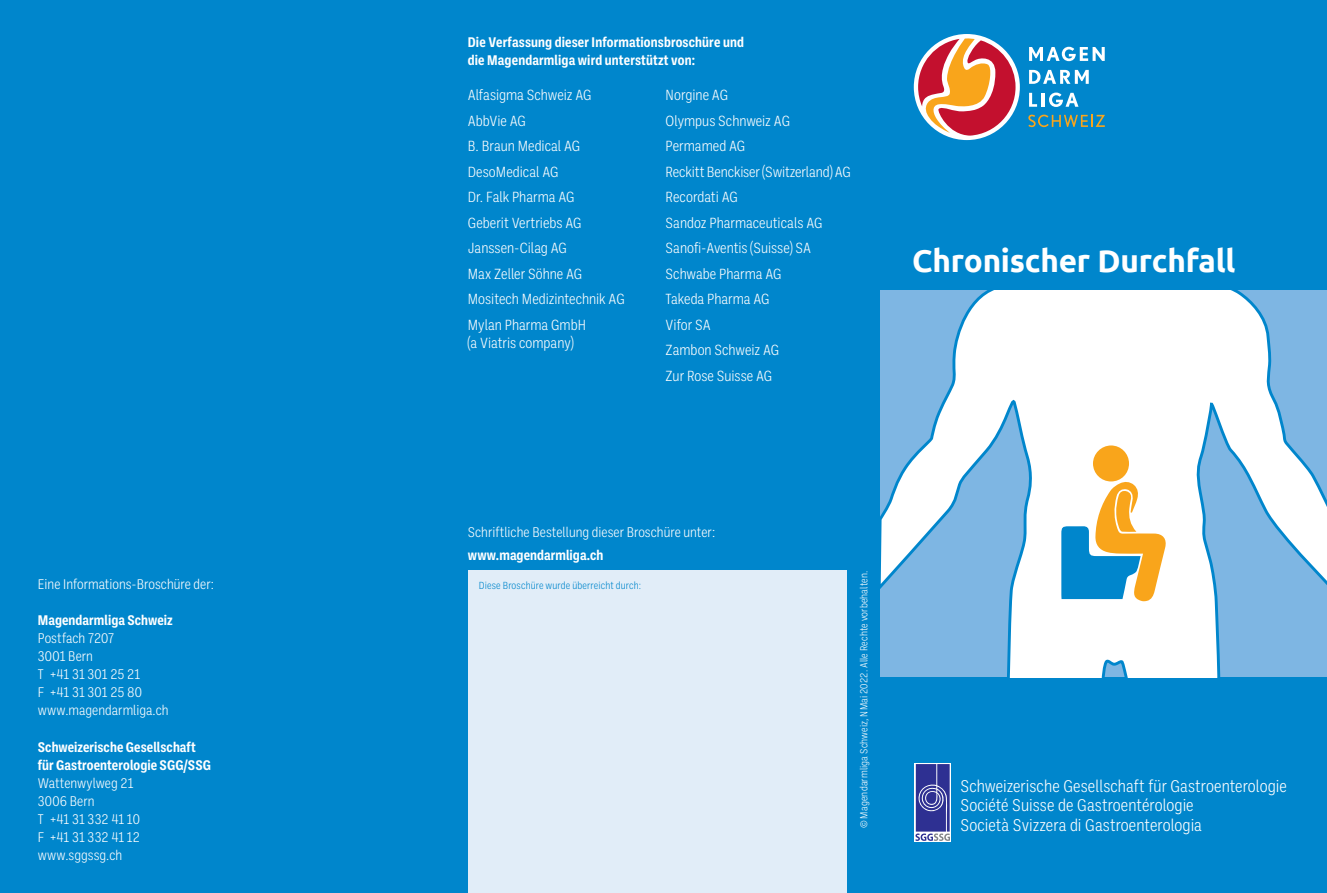
<style>
.page{position:relative;width:1327px;height:893px;background:#0086cc}
.page>*{position:absolute;margin:0;border:0;box-sizing:border-box;transform-origin:0 0}
.t1{font:700 31.5px "Ubuntu";letter-spacing:-.005em;color:#fff}
.t2{font:300 17.25px/19.5px "Ballinger Condensed";letter-spacing:.005em;color:#fff}
.t3{font:300 15px/25.5px "Ballinger Condensed";color:#fff}
.t4{font:300 14.25px/18px "Ballinger Condensed";color:#fff}
.t5{font:700 14.25px/18px "Ballinger Condensed";letter-spacing:.005em;color:#fff}
.t6{font:300 10.5px "Ballinger Condensed";letter-spacing:.01em;color:#fff}
.t7{font:300 10.5px "Ballinger Condensed";letter-spacing:.015em;color:#0086cc}
</style>
<div class="page">
<svg style="left:1028px;top:115px;width:77px;height:12px"></svg>
<svg style="left:1029px;top:47px;width:75px;height:14px"></svg>
<svg style="left:1029px;top:70px;width:59px;height:14px"></svg>
<svg style="left:1029px;top:93px;width:8px;height:14px"></svg>
<hr style="left:1041px;top:93px;width:3px;height:14px;background:#fff">
<svg style="left:1049px;top:93px;width:29px;height:14px"></svg>
<div style="left:914px;top:34px;width:106px;height:106px;background:#fff;border-radius:50%"></div>
<svg style="left:918px;top:38px;width:97px;height:98px"></svg>
<div style="left:914px;top:763px;width:37px;height:79px;background:#fff"></div>
<svg style="left:915px;top:764px;width:35px;height:77px;background:#585aa6"></svg>
<svg style="left:880px;top:291px;width:447px;height:386px;background:#c2ddf1"></svg>
<div style="left:1093px;top:445px;width:36px;height:36px;background:#f9a51b;border-radius:50%"></div>
<svg style="left:1061px;top:481px;width:106px;height:120px"></svg>
<div style="left:468px;top:571px;width:378px;height:322px;background:#e1edf8"></div>
<p class="t4" style="left:38px;top:575px;width:178px">Eine Informations-Broschüre der:</p>
<p class="t5" style="left:38px;top:611px;width:136px">Magendarmliga Schweiz</p>
<p class="t4" style="left:38px;top:629px;width:132px">Postfach 7207<br>3001 Bern<br>T +41 31 301 25 21<br>F +41 31 301 25 80 www.magendarmliga.ch</p>
<p class="t5" style="left:38px;top:738px;width:175px">Schweizerische Gesellschaft für Gastroenterologie SGG/SSG</p>
<p class="t4" style="left:38px;top:774px;width:104px">Wattenwylweg 21<br>3006 Bern<br>T +41 31 332 41 10<br>F +41 31 332 41 12 www.sggssg.ch</p>
<p class="t5" style="left:468px;top:33px;width:278px">Die Verfassung dieser Informationsbroschüre und die Magendarmliga wird unterstützt von:</p>
<p class="t3" style="left:468px;top:82px;width:158px">Alfasigma Schweiz AG<br>AbbVie AG<br>B. Braun Medical AG<br>DesoMedical AG<br>Dr. Falk Pharma AG<br>Geberit Vertriebs AG<br>Janssen-Cilag AG<br>Max Zeller Söhne AG<br>Mositech Medizintechnik AG<br>Mylan Pharma GmbH</p>
<p class="t3" style="left:468px;top:330px;width:107px">(a Viatris company)</p>
<p class="t3" style="left:665px;top:82px;width:187px">Norgine AG<br>Olympus Schnweiz AG<br>Permamed AG<br>Reckitt Benckiser (Switzerland) AG<br>Recordati AG<br>Sandoz Pharmaceuticals AG<br>Sanofi-Aventis (Suisse) SA<br>Schwabe Pharma AG<br>Takeda Pharma AG<br>Vifor SA<br>Zambon Schweiz AG<br>Zur Rose Suisse AG</p>
<h1 class="t1" style="left:912px;top:242px;width:325px">Chronischer Durchfall</h1>
<p class="t4" style="left:468px;top:524px;width:249px">Schriftliche Bestellung dieser Broschüre unter:</p>
<p class="t5" style="left:468px;top:546px;width:137px">www.magendarmliga.ch</p>
<p class="t7" style="left:479px;top:580px;width:164px">Diese Broschüre wurde überreicht durch:</p>
<p class="t6" style="left:858px;top:828px;width:259px;rotate:-90deg">© Magendarmliga Schweiz, NMai 2022. Alle Rechte vorbehalten.</p>
<p class="t2" style="left:960px;top:776px;width:328px">Schweizerische Gesellschaft für Gastroenterologie<br>Société Suisse de Gastroentérologie<br>Società Svizzera di Gastroenterologia</p>
</div>
